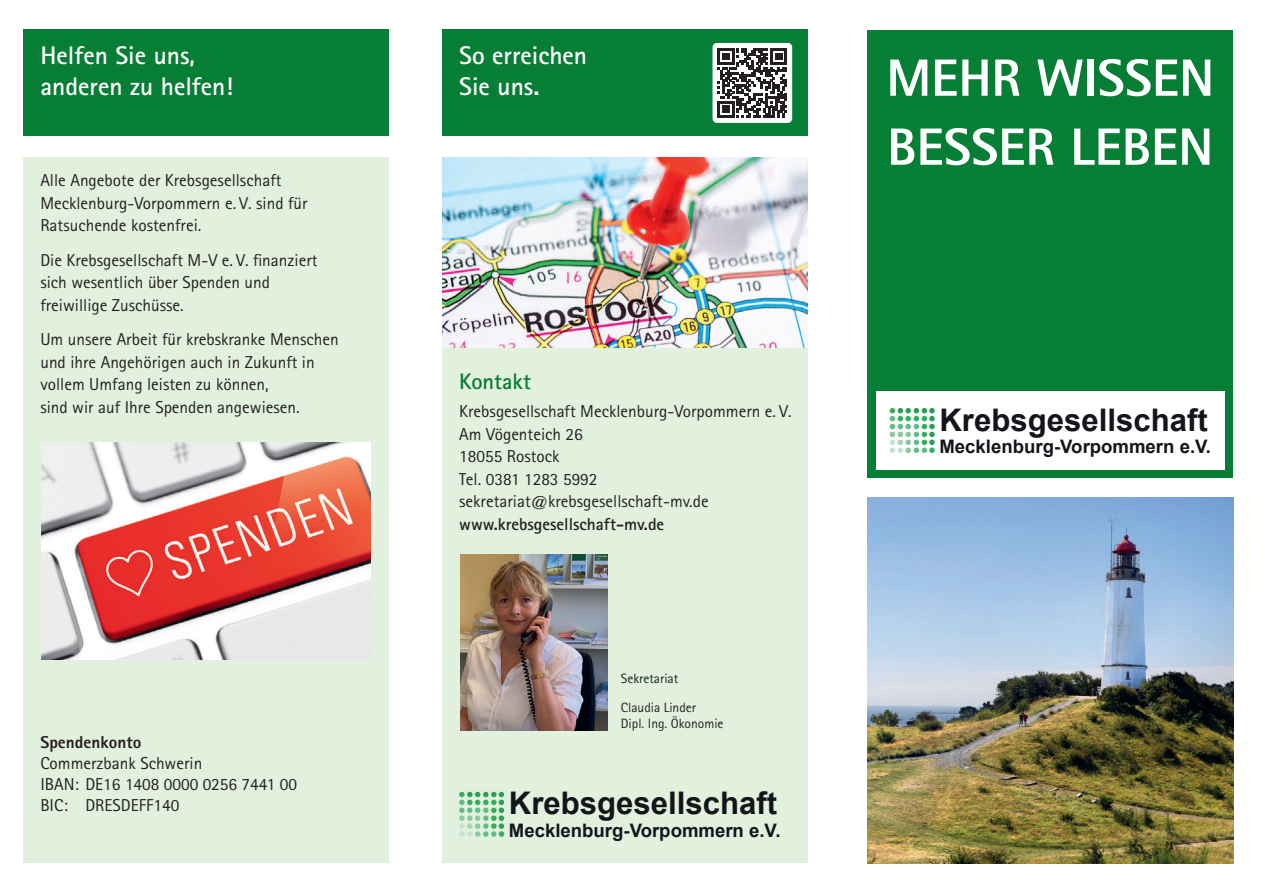
<style>
.page{position:relative;width:1263px;height:893px;background:#fff}
.page>*{position:absolute;margin:0;border:0;box-sizing:border-box;transform-origin:0 0}
.t1{font:800 52.5px/69px "Rotis Sans Serif Std";color:#fff}
.t2{font:700 31.2px "Arial";color:#13151b}
.t3{font:700 25.5px/30.6px "Rotis Sans Serif Std";color:#fff}
.t4{font:700 22.5px "Rotis Sans Serif Std";color:#077e35}
.t5{font:700 18.6px "Arial";color:#13151b}
.t6{font:17.25px/22.5px "Rotis Sans Serif Std";color:#231f20}
.t7{font:700 17.25px "Rotis Sans Serif Std";color:#231f20}
.t8{font:800 17.25px "Rotis Sans Serif Std";color:#231f20}
.t9{font:13.5px/28.2px "Rotis Sans Serif Std";color:#231f20}
</style>
<div class="page">
<div style="left:867px;top:30px;width:366px;height:447px;background:#077e35"></div>
<img style="left:867px;top:497px;width:366px;height:366px">
<div style="left:23px;top:157px;width:366px;height:706px;background:#e2f0de"></div>
<img style="left:42px;top:442px;width:329px;height:218px">
<div style="left:23px;top:30px;width:366px;height:106px;background:#077e35"></div>
<div style="left:876px;top:391px;width:349px;height:78px;background:#fff"></div>
<svg style="left:890px;top:408px;width:45px;height:45px"></svg>
<div style="left:442px;top:157px;width:366px;height:706px;background:#e2f0de"></div>
<img style="left:442px;top:157px;width:366px;height:191px">
<div style="left:442px;top:30px;width:366px;height:106px;background:#077e35"></div>
<svg style="left:459px;top:792px;width:45px;height:45px"></svg>
<div style="left:708px;top:38px;width:89px;height:89px;background:#fff;border-radius:9px"></div>
<svg style="left:718px;top:48px;width:69px;height:70px"></svg>
<div style="left:703px;top:34px;width:98px;height:98px;border:9px solid #077e35;border-radius:9px"></div>
<img style="left:460px;top:555px;width:148px;height:176px">
<h3 class="t3" style="left:40px;top:40px;width:194px">Helfen Sie uns, anderen zu helfen!</h3>
<p class="t6" style="left:40px;top:169px;width:269px">Alle Angebote der Krebsgesellschaft<br>Mecklenburg-Vorpommern e. V. sind für<br>Ratsuchende kostenfrei.</p>
<p class="t6" style="left:40px;top:249px;width:279px">Die Krebsgesellschaft M-V e. V. finanziert sich wesentlich über Spenden und freiwillige Zuschüsse.</p>
<p class="t6" style="left:40px;top:328px;width:300px">Um unsere Arbeit für krebskranke Menschen und ihre Angehörigen auch in Zukunft in vollem Umfang leisten zu können,<br>sind wir auf Ihre Spenden angewiesen.</p>
<p class="t8" style="left:40px;top:732px;width:102px">Spendenkonto</p>
<p class="t6" style="left:40px;top:753px;width:258px;line-height:20.7px">Commerzbank Schwerin<br>IBAN: DE16 1408 0000 0256 7441 00<br>BIC: DRESDEFF140</p>
<h3 class="t3" style="left:459px;top:40px;width:129px">So erreichen<br>Sie uns.</h3>
<h3 class="t4" style="left:459px;top:367px;width:73px">Kontakt</h3>
<p class="t6" style="left:459px;top:400px;width:334px">Krebsgesellschaft Mecklenburg-Vorpommern e. V.<br>Am Vögenteich 26<br>18055 Rostock<br>Tel. 0381 1283 5992 sekretariat@krebsgesellschaft-mv.de</p>
<p class="t7" style="left:459px;top:513px;width:206px">www.krebsgesellschaft-mv.de</p>
<p class="t9" style="left:621px;top:664px;width:77px">Sekretariat<br>Claudia Linder</p>
<p class="t9" style="left:621px;top:709px;width:104px">Dipl. Ing. Ökonomie</p>
<h2 class="t2" style="left:509px;top:781px;width:270px">Krebsgesellschaft</h2>
<p class="t5" style="left:509px;top:817px;width:273px">Mecklenburg-Vorpommern e.V.</p>
<h1 class="t1" style="left:886px;top:43px;width:329px">MEHR WISSEN<br>BESSER LEBEN</h1>
<h2 class="t2" style="left:939px;top:398px;width:270px">Krebsgesellschaft</h2>
<p class="t5" style="left:939px;top:433px;width:273px">Mecklenburg-Vorpommern e.V.</p>
</div>
